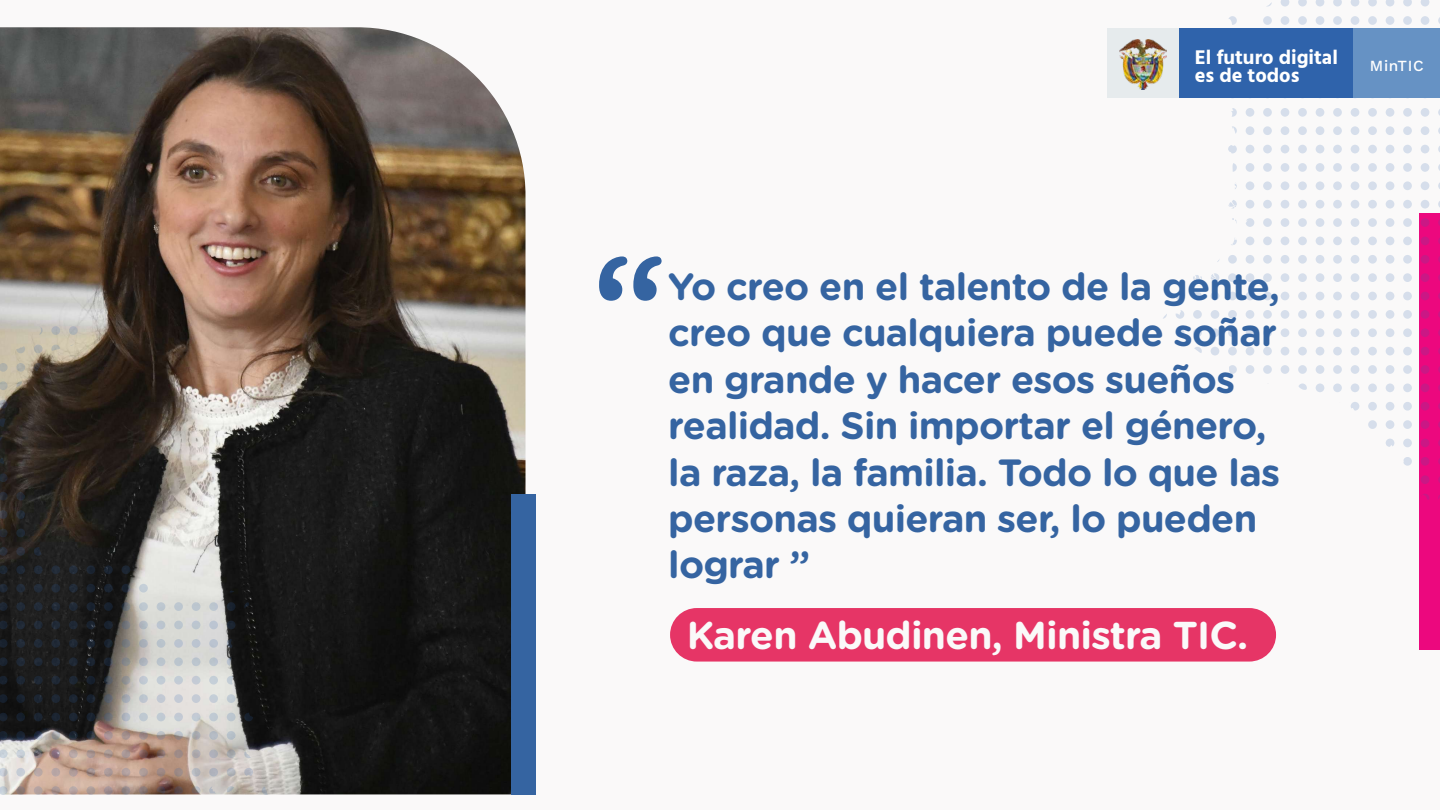
<style>
.page{position:relative;width:1440px;height:810px;background:#fff}
.page>*{position:absolute;margin:0;border:0;box-sizing:border-box;transform-origin:0 0}
.t1{font:700 38.85px "Gotham Rounded";letter-spacing:-.02em;color:#faf9f9}
.t2{font:700 37.95px/46.5px "Gotham Rounded";letter-spacing:-.02em;color:#3564a1}
.t3{font:700 20.25px/18.1px "Hind";color:#fff}
.t4{font:500 15.45px "Work Sans";letter-spacing:.04em;color:#fff}
</style>
<div class="page">
<div style="left:0;top:1px;width:1440px;height:809px;background:#faf9f9"></div>
<div style="left:1420px;top:213px;width:20px;height:437px;background:#ec087e"></div>
<img style="left:0;top:27px;width:526px;height:767px">
<div style="left:670px;top:608px;width:606px;height:54px;background:#e63566;border-radius:27px"></div>
<svg style="left:599px;top:256px;width:63px;height:45px"></svg>
<div style="left:511px;top:494px;width:25px;height:301px;background:#3564a1"></div>
<div style="left:51px;top:308px;width:9px;height:9px;background:#dcdcdc;border-radius:50%"></div>
<div style="left:34px;top:308px;width:9px;height:9px;background:#dbdbdb;border-radius:50%"></div>
<div style="left:16px;top:308px;width:9px;height:9px;background:#d9d9d9;border-radius:50%"></div>
<svg style="left:0;top:308px;width:8px;height:9px"></svg>
<div style="left:51px;top:326px;width:9px;height:9px;background:#afb2b4;border-radius:50%"></div>
<svg style="left:34px;top:326px;width:9px;height:9px"></svg>
<div style="left:16px;top:326px;width:9px;height:9px;background:#c6c0ac;border-radius:50%"></div>
<svg style="left:0;top:326px;width:8px;height:9px"></svg>
<svg style="left:51px;top:345px;width:9px;height:8px"></svg>
<div style="left:34px;top:345px;width:9px;height:8px;background:#afaeaa;border-radius:50%"></div>
<svg style="left:16px;top:345px;width:9px;height:8px"></svg>
<svg style="left:0;top:345px;width:8px;height:8px"></svg>
<svg style="left:51px;top:363px;width:9px;height:9px"></svg>
<svg style="left:34px;top:363px;width:9px;height:9px"></svg>
<div style="left:16px;top:363px;width:9px;height:9px;background:#aeafa6;border-radius:50%"></div>
<svg style="left:0;top:363px;width:8px;height:9px"></svg>
<div style="left:51px;top:381px;width:9px;height:9px;background:#393028;border-radius:50%"></div>
<svg style="left:34px;top:381px;width:9px;height:9px"></svg>
<svg style="left:16px;top:381px;width:9px;height:9px"></svg>
<svg style="left:0;top:381px;width:8px;height:9px"></svg>
<div style="left:1305px;top:29px;width:135px;height:69px;background:#6692c4"></div>
<div style="left:1179px;top:29px;width:173px;height:69px;background:#2f63ab"></div>
<div style="left:1107px;top:28px;width:72px;height:70px;background:#e6ebed"></div>
<img style="left:1120px;top:39px;width:47px;height:51px">
<p class="t3" style="left:1195px;top:48px;width:145px">El futuro digital es de todos</p>
<p class="t4" style="left:1370px;top:56px;width:55px">MinTIC</p>
<p class="t2" style="left:668px;top:261px;width:613px">Yo creo en el talento de la gente, creo que cualquiera puede soñar en grande y hacer esos sueños realidad. Sin importar el género, la raza, la familia. Todo lo que las personas quieran ser, lo pueden lograr ”</p>
<p class="t1" style="left:687px;top:607px;width:563px">Karen Abudinen, Ministra TIC.</p>
</div>
